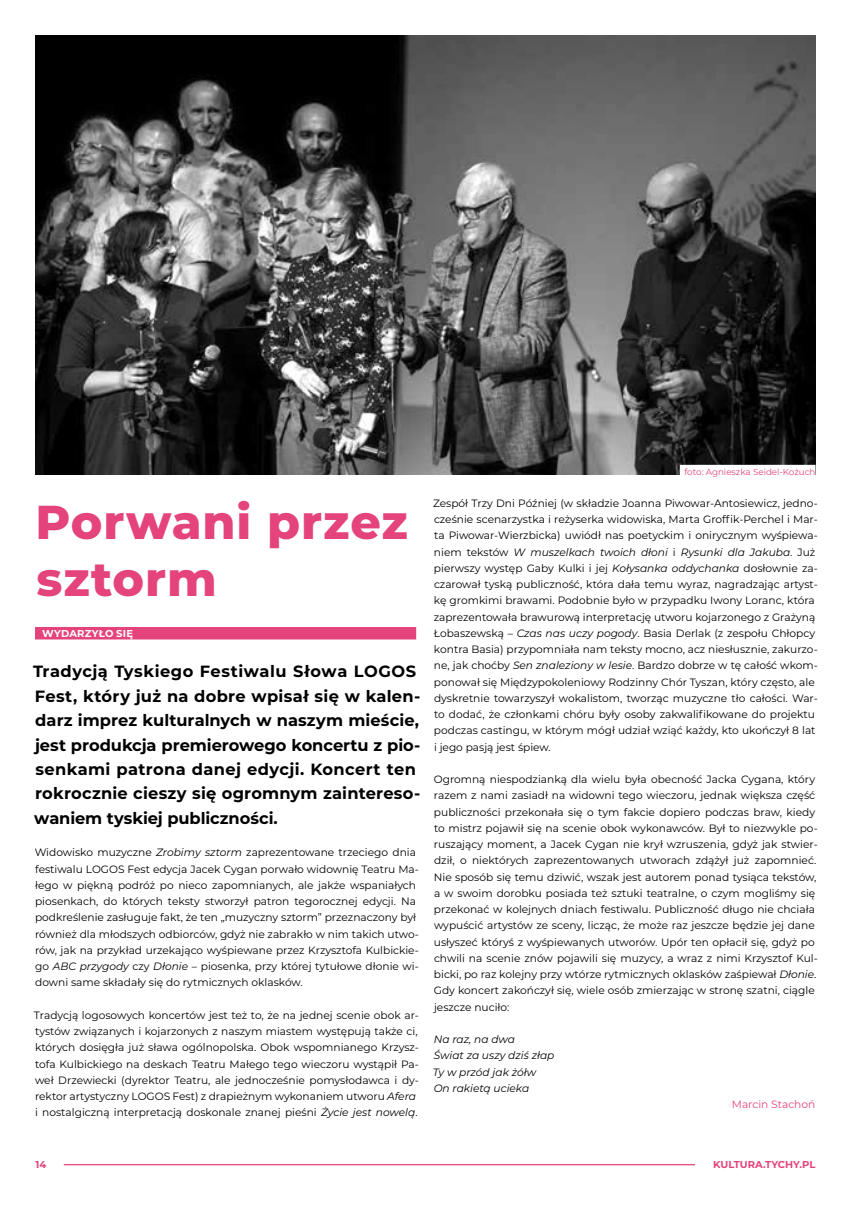
<style>
.page{position:relative;width:851px;height:1205px;background:#fff}
.page>*{position:absolute;margin:0;border:0;box-sizing:border-box;transform-origin:0 0}
.t1{font:800 47.5px/56.9px "Montserrat";letter-spacing:.02em;color:#e4437b}
.t2{font:700 16.25px/24.4px "Montserrat";letter-spacing:.01em;color:#000}
.t3{font:10.62px/16.2px "Montserrat";color:#000}
.t4{font:italic 10.62px/16.2px "Montserrat";color:#000}
.t5{font:10.62px "Montserrat";color:#e4437b}
.t6{font:700 10px "Montserrat";letter-spacing:-.005em;color:#e4437b}
.t7{font:700 10px "Montserrat";letter-spacing:.02em;color:#fff}
.t8{font:8.75px "Montserrat";color:#e4437b}
.s1{font-style:italic}
</style>
<div class="page">
<hr style="left:64px;top:1164px;width:630px;height:1px;background:#e4437b">
<img style="left:35px;top:35px;width:780px;height:440px">
<div style="left:35px;top:627px;width:381px;height:12px;background:#e4437b"></div>
<div style="left:679px;top:465px;width:136px;height:12px;background:#fff"></div>
<h1 class="t1" style="left:36px;top:491px;width:374px">Porwani przez sztorm</h1>
<p class="t7" style="left:42px;top:626px;width:92px">WYDARZYŁO SIĘ</p>
<p class="t2" style="left:33px;top:659px;width:388px">Tradycją Tyskiego Festiwalu Słowa LOGOS Fest, który już na dobre wpisał się w kalen&shy;darz imprez kulturalnych w naszym mieście, jest produkcja premierowego koncertu z pio&shy;senkami patrona danej edycji. Koncert ten rokrocznie cieszy się ogromnym zaintereso&shy;waniem tyskiej publiczności.</p>
<p class="t3" style="left:35px;top:844px;width:385px">Widowisko muzyczne <span class="s1">Zrobimy sztorm</span> zaprezentowane trzeciego dnia festiwalu LOGOS Fest edycja Jacek Cygan porwało widownię Teatru Ma&shy;łego w piękną podróż po nieco zapomnianych, ale jakże wspaniałych piosenkach, do których teksty stworzył patron tegorocznej edycji. Na podkreślenie zasługuje fakt, że ten „muzyczny sztorm” przeznaczony był również dla młodszych odbiorców, gdyż nie zabrakło w nim takich utwo&shy;rów, jak na przykład urzekająco wyśpiewane przez Krzysztofa Kulbickie&shy;go <span class="s1">ABC przygody</span> czy <span class="s1">Dłonie</span> – piosenka, przy której tytułowe dłonie wi&shy;downi same składały się do rytmicznych oklasków.</p>
<p class="t3" style="left:34px;top:1006px;width:386px">Tradycją logosowych koncertów jest też to, że na jednej scenie obok ar&shy;tystów związanych i kojarzonych z naszym miastem występują także ci, których dosięgła już sława ogólnopolska. Obok wspomnianego Krzysz&shy;tofa Kulbickiego na deskach Teatru Małego tego wieczoru wystąpił Pa&shy;weł Drzewiecki (dyrektor Teatru, ale jednocześnie pomysłodawca i dy&shy;rektor artystyczny LOGOS Fest) z drapieżnym wykonaniem utworu <span class="s1">Afera </span>i nostalgiczną interpretacją doskonale znanej pieśni <span class="s1">Życie jest nowelą</span>.</p>
<p class="t8" style="left:684px;top:466px;width:133px">foto: Agnieszka Seidel-Kożuch</p>
<p class="t3" style="left:433px;top:494px;width:386px">Zespół Trzy Dni Później (w składzie Joanna Piwowar-Antosiewicz, jedno&shy;cześnie scenarzystka i reżyserka widowiska, Marta Groffik-Perchel i Mar&shy;ta Piwowar-Wierzbicka) uwiódł nas poetyckim i onirycznym wyśpiewa&shy;niem tekstów <span class="s1">W muszelkach twoich dłoni</span> i <span class="s1">Rysunki dla Jakuba</span>. Już pierwszy występ Gaby Kulki i jej <span class="s1">Kołysanka oddychanka</span> dosłownie za&shy;czarował tyską publiczność, która dała temu wyraz, nagradzając artyst&shy;kę gromkimi brawami. Podobnie było w przypadku Iwony Loranc, która zaprezentowała brawurową interpretację utworu kojarzonego z Grażyną Łobaszewską – <span class="s1">Czas nas uczy pogody</span>. Basia Derlak (z zespołu Chłopcy kontra Basia) przypomniała nam teksty mocno, acz niesłusznie, zakurzo&shy;ne, jak choćby <span class="s1">Sen znaleziony w lesie</span>. Bardzo dobrze w tę całość wkom&shy;ponował się Międzypokoleniowy Rodzinny Chór Tyszan, który często, ale dyskretnie towarzyszył wokalistom, tworząc muzyczne tło całości. War&shy;to dodać, że członkami chóru były osoby zakwalifikowane do projektu podczas castingu, w którym mógł udział wziąć każdy, kto ukończył 8 lat i jego pasją jest śpiew.</p>
<p class="t3" style="left:434px;top:771px;width:385px">Ogromną niespodzianką dla wielu była obecność Jacka Cygana, który razem z nami zasiadł na widowni tego wieczoru, jednak większa część publiczności przekonała się o tym fakcie dopiero podczas braw, kiedy to mistrz pojawił się na scenie obok wykonawców. Był to niezwykle po&shy;ruszający moment, a Jacek Cygan nie krył wzruszenia, gdyż jak stwier&shy;dził, o niektórych zaprezentowanych utworach zdążył już zapomnieć.<br>Nie sposób się temu dziwić, wszak jest autorem ponad tysiąca tekstów, a w swoim dorobku posiada też sztuki teatralne, o czym mogliśmy się przekonać w kolejnych dniach festiwalu. Publiczność długo nie chciała wypuścić artystów ze sceny, licząc, że może raz jeszcze będzie jej dane usłyszeć któryś z wyśpiewanych utworów. Upór ten opłacił się, gdyż po chwili na scenie znów pojawili się muzycy, a wraz z nimi Krzysztof Kul&shy;bicki, po raz kolejny przy wtórze rytmicznych oklasków zaśpiewał <span class="s1">Dłonie</span>.<br>Gdy koncert zakończył się, wiele osób zmierzając w stronę szatni, ciągle jeszcze nuciło:</p>
<p class="t4" style="left:432px;top:1031px;width:123px">Na raz, na dwa<br>Świat za uszy dziś złap<br>Ty w przód jak żółw<br>On rakietą ucieka</p>
<p class="t5" style="left:731px;top:1097px;width:85px">Marcin Stachoń</p>
<p class="t6" style="left:35px;top:1157px;width:12px">14</p>
<p class="t6" style="left:713px;top:1157px;width:104px">KULTURA.TYCHY.PL</p>
</div>
